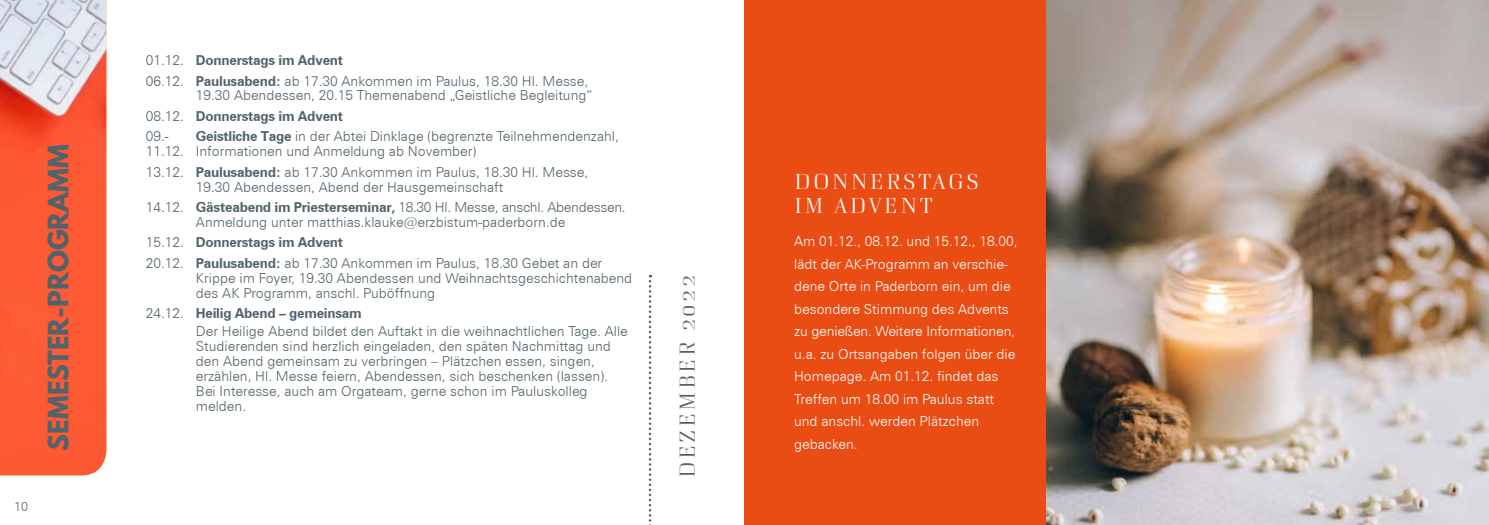
<style>
.page{position:relative;width:1489px;height:525px;background:#fff}
.page>*{position:absolute;margin:0;border:0;box-sizing:border-box;transform-origin:0 0}
.t1{font:700 25px "League Spartan";color:#52636b}
.t2{font:300 22.5px/24.2px "Curve";letter-spacing:.095em;color:#fff}
.t3{font:300 22.5px "Curve";letter-spacing:.1em;color:#52636b}
.t4{font:300 13.75px/14.9px "Zurich BT";color:#52636b}
.t5{font:300 13.75px/22.5px "Zurich BT";color:#fff}
.t6{font:300 12.5px "Zurich BT";color:#52636b}
.s1{font-weight:700}
</style>
<div class="page">
<img style="left:0;top:0;width:106px;height:475px">
<img style="left:1045px;top:0;width:443px;height:524px">
<div style="left:744px;top:0;width:301px;height:524px;background:#e94d13"></div>
<svg style="left:648px;top:275px;width:3px;height:250px"></svg>
<h1 class="t1" style="left:39px;top:450px;width:307px;rotate:-90deg">Semester-programm</h1>
<p class="t6" style="left:14px;top:498px;width:15px">10</p>
<p class="t4" style="left:146px;top:50px;width:444px;line-height:20.5px">01.12. <span class="s1">Donnerstags im Advent<br></span>06.12. <span class="s1">Paulusabend:</span> ab 17.30 Ankommen im Paulus, 18.30 Hl. Messe,</p>
<p class="t4" style="left:146px;top:85px;width:448px;line-height:20.5px;text-indent:50px">19.30 Abendessen, 20.15 Themenabend „Geistliche Begleitung“<br>08.12. <span class="s1">Donnerstags im Advent<br></span>09.-</p>
<p class="t4" style="left:146px;top:144px;width:40px">11.12.</p>
<p class="t4" style="left:196px;top:129px;width:424px"><span class="s1">Geistliche Tage</span> in der Abtei Dinklage (begrenzte Teilnehmendenzahl,<br>Informationen und Anmeldung ab November)</p>
<p class="t4" style="left:196px;top:164px;width:394px;text-indent:-50px">13.12. <span class="s1">Paulusabend:</span> ab 17.30 Ankommen im Paulus, 18.30 Hl. Messe,<br>19.30 Abendessen, Abend der Hausgemeinschaft</p>
<p class="t4" style="left:196px;top:199px;width:431px;text-indent:-50px">14.12. <span class="s1">Gästeabend im Priesterseminar,</span> 18.30 Hl. Messe, anschl. Abendessen.<br>Anmeldung unter matthias.klauke@erzbistum-paderborn.de</p>
<p class="t4" style="left:146px;top:232px;width:458px;line-height:20.5px">15.12. <span class="s1">Donnerstags im Advent<br></span>20.12. <span class="s1">Paulusabend:</span> ab 17.30 Ankommen im Paulus, 18.30 Gebet an der</p>
<p class="t4" style="left:196px;top:270px;width:438px">Krippe im Foyer, 19.30 Abendessen und Weihnachtsgeschichtenabend des AK Programm, anschl. Puböffnung</p>
<p class="t4" style="left:196px;top:303px;width:433px;line-height:18.4px;text-indent:-50px">24.12. <span class="s1">Heilig Abend – gemeinsam<br></span>Der Heilige Abend bildet den Auftakt in die weihnachtlichen Tage. Alle</p>
<p class="t4" style="left:196px;top:338px;width:416px">Studierenden sind herzlich eingeladen, den späten Nachmittag und den Abend gemeinsam zu verbringen – Plätzchen essen, singen, erzählen, Hl. Messe feiern, Abendessen, sich beschenken (lassen).<br>Bei Interesse, auch am Orgateam, gerne schon im Pauluskolleg melden.</p>
<h2 class="t3" style="left:674px;top:478px;width:204px;rotate:-90deg">DEZEMBER 2022</h2>
<h2 class="t2" style="left:794px;top:168px;width:187px">DONNERSTAGS<br>IM ADVENT</h2>
<p class="t5" style="left:794px;top:229px;width:225px">Am 01.12., 08.12. und 15.12., 18.00, lädt der AK-Programm an verschie&shy;dene Orte in Paderborn ein, um die besondere Stimmung des Advents zu genießen. Weitere Informationen, u.a. zu Ortsangaben folgen über die<br>Homepage. Am 01.12. findet das<br>Treffen um 18.00 im Paulus statt und anschl. werden Plätzchen gebacken.</p>
</div>
